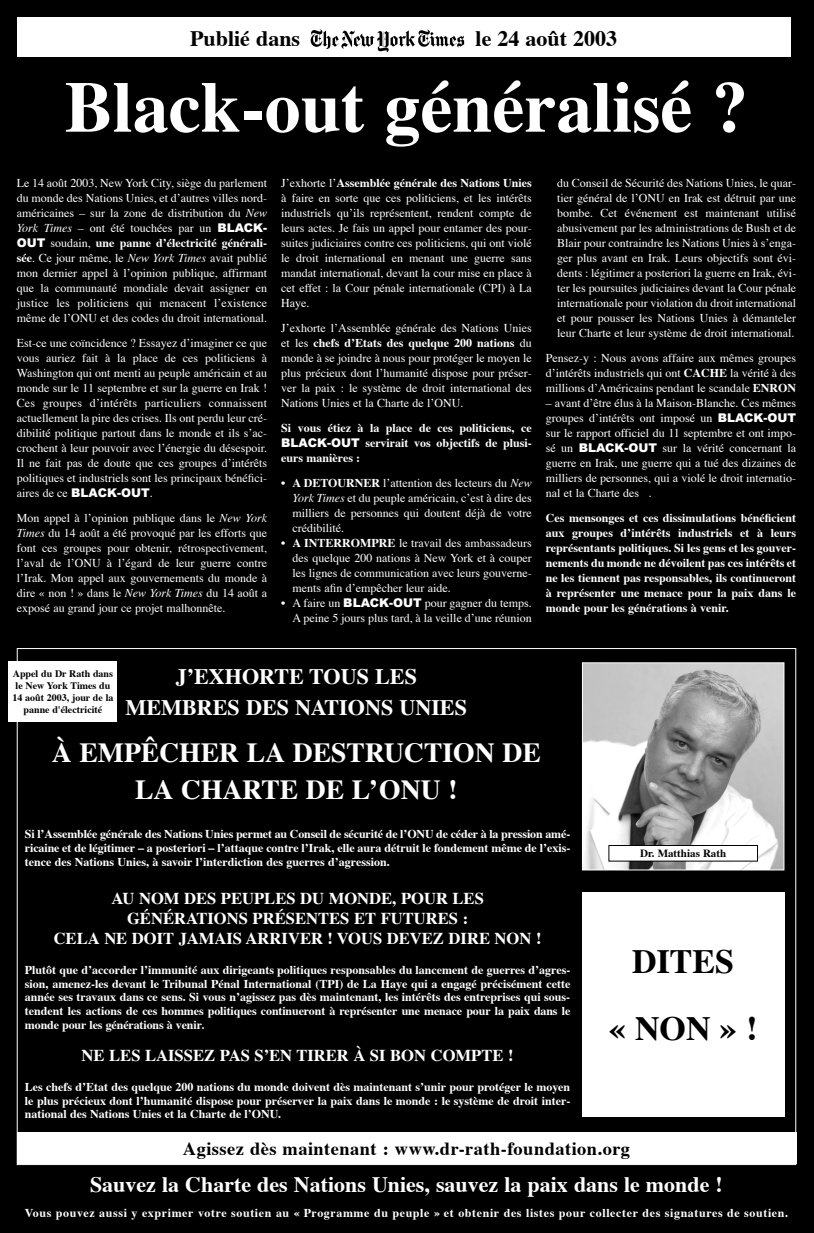
<style>
.page{position:relative;width:814px;height:1233px;background:#fff}
.page>*{position:absolute;margin:0;border:0;box-sizing:border-box;transform-origin:0 0}
.t1{font:700 72px "Times";color:#fff}
.t2{font:700 34px/67.3px "Times";color:#000;text-align:center}
.t3{font:700 27.7px/37.8px "Times";color:#fff;text-align:center}
.t4{font:700 22.1px/30.4px "Times";color:#fff;text-align:center}
.t5{font:700 22px "Times";color:#fff}
.t6{font:700 22px "Times";color:#000}
.t7{font:700 18.4px "Times";letter-spacing:.025em;color:#000}
.t8{font:700 16.6px/20px "Times";color:#fff;text-align:center}
.t9{font:12px/15px "Times";color:#fff;text-align:justify}
.t10{font:700 12px/13.8px "Times";color:#fff;text-align:justify}
.t11{font:700 12px "Times";letter-spacing:.05em;color:#fff}
.t12{font:700 11px "Times";color:#000}
.t13{font:700 10px/12px "Times";color:#000;text-align:center}
.s1{font-style:italic}
.s2{font-family:"Arial";font-weight:900}
.s3{font-weight:700}
.s4{font-style:inherit}
.s5{font-size:11.1px}
</style>
<div class="page">
<div style="left:0;top:0;width:813px;height:1233px;background:#000"></div>
<img style="left:584px;top:664px;width:198px;height:204px">
<div style="left:582px;top:662px;width:202px;height:208px;border:1px solid #fff"></div>
<div style="left:582px;top:892px;width:202px;height:224px;background:#fff"></div>
<div style="left:17px;top:1132px;width:779px;height:31px;background:#fff"></div>
<div style="left:17px;top:17px;width:774px;height:40px;background:#fff"></div>
<img style="left:310px;top:29px;width:155px;height:23px">
<div style="left:9px;top:661px;width:108px;height:60px;background:#fff"></div>
<div style="left:609px;top:846px;width:148px;height:15px;background:#fff"></div>
<div style="left:609px;top:845px;width:149px;height:16px;border:1px solid #000"></div>
<h3 class="t6" style="left:190px;top:30px;width:111px">PubliÈ dans</h3>
<h3 class="t6" style="left:476px;top:30px;width:143px">le 24 ao˚t 2003</h3>
<h1 class="t1" style="left:65px;top:78px;width:685px">Black-out gÈnÈralisÈ ?</h1>
<p class="t9" style="left:17px;top:176px;width:252px">Le 14 ao˚t 2003, New York City, siËge du parlement du monde des Nations Unies, et díautres villes nord&shy;amÈricaines ñ sur la zone de distribution du <span class="s1">New York Times</span> ñ ont ÈtÈ touchÈes par un <span class="s2">BLACK-OUT</span> soudain, <span class="s3">une panne díÈlectricitÈ gÈnÈrali&shy;sÈe</span>. Ce jour mÍme, le <span class="s1">New York Times</span> avait publiÈ mon dernier appel ‡ líopinion publique, affirmant que la communautÈ mondiale devait assigner en justice les politiciens qui menacent líexistence mÍme de líONU et des codes du droit international.</p>
<p class="t9" style="left:17px;top:336px;width:252px">Est-ce une coÔncidence ? Essayez díimaginer ce que vous auriez fait ‡ la place de ces politiciens ‡ Washington qui ont menti au peuple amÈricain et au monde sur le 11 septembre et sur la guerre en Irak !<br>Ces groupes díintÈrÍts particuliers connaissent actuellement la pire des crises. Ils ont perdu leur crÈ&shy;dibilitÈ politique partout dans le monde et ils síac&shy;crochent ‡ leur pouvoir avec líÈnergie du dÈsespoir.<br>Il ne fait pas de doute que ces groupes díintÈrÍts politiques et industriels sont les principaux bÈnÈ<span class="s4">fi</span>ci&shy;aires de ce <span class="s2">BLACK-OUT</span>.</p>
<p class="t9" style="left:17px;top:511px;width:252px">Mon appel ‡ líopinion publique dans le <span class="s1">New York Times</span> du 14 ao˚t a ÈtÈ provoquÈ par les efforts que font ces groupes pour obtenir, rÈtrospectivement, líaval de líONU ‡ líÈgard de leur guerre contre líIrak. Mon appel aux gouvernements du monde ‡ dire ´ non ! ª dans le <span class="s1">New York Times</span> du 14 ao˚t a exposÈ au grand jour ce projet malhonnÍte.</p>
<p class="t9" style="left:281px;top:176px;width:252px">Jíexhorte lí<span class="s3">AssemblÈe gÈnÈrale des Nations Unies </span>‡ faire en sorte que ces politiciens, et les intÈrÍts industriels quíils reprÈsentent, rendent compte de leurs actes. Je fais un appel pour entamer des pour&shy;suites judiciaires contre ces politiciens, qui ont violÈ le droit international en menant une guerre sans mandat international, devant la cour mise en place ‡ cet effet : la Cour pÈnale internationale (CPI) ‡ La Haye.</p>
<p class="t9" style="left:281px;top:321px;width:252px">Jíexhorte líAssemblÈe gÈnÈrale des Nations Unies et les <span class="s3">chefs díEtats des quelque 200 nations</span> du monde ‡ se joindre ‡ nous pour protÈger le moyen le plus prÈcieux dont líhumanitÈ dispose pour prÈser&shy;ver la paix : le systËme de droit international des Nations Unies et la Charte de líONU.</p>
<p class="t10" style="left:281px;top:421px;width:252px;line-height:15px">Si vous Ètiez ‡ la place de ces politiciens, ce <span class="s2">BLACK-OUT</span> servirait vos objectifs de plusi&shy;eurs maniËres :</p>
<p class="t9" style="left:281px;top:476px;width:252px">ï <span class="s3">A DETOURNER</span> líattention des lecteurs du <span class="s1">New</span></p>
<p class="t9" style="left:293px;top:491px;width:241px"><span class="s1">York Times</span> et du peuple amÈricain, cíest ‡ dire des</p>
<p class="t9" style="left:293px;top:506px;width:241px">milliers de personnes qui doutent dÈj‡ de votre</p>
<p class="t9" style="left:293px;top:521px;width:53px">crÈdibilitÈ.</p>
<p class="t9" style="left:281px;top:536px;width:252px">ï <span class="s3">A INTERROMPRE</span> le travail des ambassadeurs</p>
<p class="t9" style="left:293px;top:551px;width:241px">des quelque 200 nations ‡ New York et ‡ couper</p>
<p class="t9" style="left:293px;top:566px;width:241px">les lignes de communication avec leurs gouverne-</p>
<p class="t9" style="left:293px;top:581px;width:160px">ments a<span class="s4">fi</span>n díempÍcher leur aide.</p>
<p class="t9" style="left:281px;top:596px;width:252px">ï A faire un <span class="s2">BLACK-OUT</span> pour gagner du temps.</p>
<p class="t9" style="left:293px;top:611px;width:241px">A peine 5 jours plus tard, ‡ la veille díune rÈunion</p>
<p class="t9" style="left:557px;top:176px;width:241px">du Conseil de SÈcuritÈ des Nations Unies, le quar&shy;tier gÈnÈral de líONU en Irak est dÈtruit par une bombe. Cet ÈvÈnement est maintenant utilisÈ abusivement par les administrations de Bush et de Blair pour contraindre les Nations Unies ‡ síenga&shy;ger plus avant en Irak. Leurs objectifs sont Èvi&shy;dents : lÈgitimer a posteriori la guerre en Irak, Èvi&shy;ter les poursuites judiciaires devant la Cour pÈnale internationale pour violation du droit international et pour pousser les Nations Unies ‡ dÈmanteler leur Charte et leur systËme de droit international.</p>
<p class="t9" style="left:546px;top:351px;width:252px">Pensez-y : Nous avons affaire aux mÍmes groupes díintÈrÍts industriels qui ont <span class="s3">CACHE</span> la vÈritÈ ‡ des millions díAmÈricains pendant le scandale <span class="s3">ENRON </span>ñ avant díÍtre Èlus ‡ la Maison-Blanche. Ces mÍmes groupes díintÈrÍts ont imposÈ un <span class="s2">BLACK-OUT </span>sur le rapport officiel du 11 septembre et ont impo&shy;sÈ un <span class="s2">BLACK-OUT</span> sur la vÈritÈ concernant la guerre en Irak, une guerre qui a tuÈ des dizaines de milliers de personnes, qui a violÈ le droit internatio&shy;nal et la Charte des .</p>
<p class="t10" style="left:546px;top:511px;width:252px;line-height:15px">Ces mensonges et ces dissimulations bÈnÈ<span class="s4">fi</span>cient aux groupes díintÈrÍts industriels et ‡ leurs reprÈsentants politiques. Si les gens et les gouver&shy;nements du monde ne dÈvoilent pas ces intÈrÍts et ne les tiennent pas responsables, ils continueront ‡ reprÈsenter une menace pour la paix dans le monde pour les gÈnÈrations ‡ venir.</p>
<h3 class="t4" style="left:126px;top:663px;width:343px">JíEXHORTE TOUS LES<br>MEMBRES DES NATIONS UNIES</h3>
<h3 class="t3" style="left:52px;top:736px;width:490px">¿ EMP CHER LA DESTRUCTION DE<br>LA CHARTE DE LíONU !</h3>
<p class="t10" style="left:25px;top:828px;width:547px">Si líAssemblÈe gÈnÈrale des Nations Unies permet au Conseil de sÈcuritÈ de líONU de cÈder ‡ la pression amÈ&shy;ricaine et de lÈgitimer ñ a posteriori ñ líattaque contre líIrak, elle aura dÈtruit le fondement mÍme de líexis&shy;tence des Nations Unies, ‡ savoir líinterdiction des guerres díagression.</p>
<h3 class="t8" style="left:54px;top:890px;width:489px">AU NOM DES PEUPLES DU MONDE, POUR LES<br>G…N…RATIONS PR…SENTES ET FUTURES :<br>CELA NE DOIT JAMAIS ARRIVER ! VOUS DEVEZ DIRE NON !</h3>
<p class="t10" style="left:25px;top:964px;width:547px">PlutÙt que díaccorder líimmunitÈ aux dirigeants politiques responsables du lancement de guerres díagres&shy;sion, amenez-les devant le Tribunal PÈnal International (TPI) de La Haye qui a engagÈ prÈcisÈment cette annÈe ses travaux dans ce sens. Si vous níagissez pas dËs maintenant, les intÈrÍts des entreprises qui sous&shy;tendent les actions de ces hommes politiques continueront ‡ reprÈsenter une menace pour la paix dans le monde pour les gÈnÈrations ‡ venir<span class="s5">.</span></p>
<h3 class="t8" style="left:82px;top:1047px;width:433px">NE LES LAISSEZ PAS SíEN TIRER ¿ SI BON COMPTE !</h3>
<p class="t10" style="left:25px;top:1081px;width:547px">Les chefs díEtat des quelque 200 nations du monde doivent dËs maintenant síunir pour protÈger le moyen le plus prÈcieux dont líhumanitÈ dispose pour prÈserver la paix dans le monde : le systËme de droit inter&shy;national des Nations Unies et la Charte de líONU.</p>
<h3 class="t7" style="left:183px;top:1141px;width:449px">Agissez dËs maintenant : www.dr-rath-foundation.org</h3>
<p class="t13" style="left:12px;top:668px;width:103px">Appel du Dr Rath dans le New York Times du<br>14 ao˚t 2003, jour de la panne d'ÈlectricitÈ</p>
<p class="t12" style="left:640px;top:848px;width:88px">Dr. Matthias Rath</p>
<h2 class="t2" style="left:609px;top:931px;width:150px">DITES<br>´ NON ª !</h2>
<h3 class="t5" style="left:90px;top:1176px;width:634px">Sauvez la Charte des Nations Unies, sauvez la paix dans le monde !</h3>
<p class="t11" style="left:25px;top:1208px;width:765px">Vous pouvez aussi y exprimer votre soutien au ´ Programme du peuple ª et obtenir des listes pour collecter des signatures de soutien.</p>
</div>
